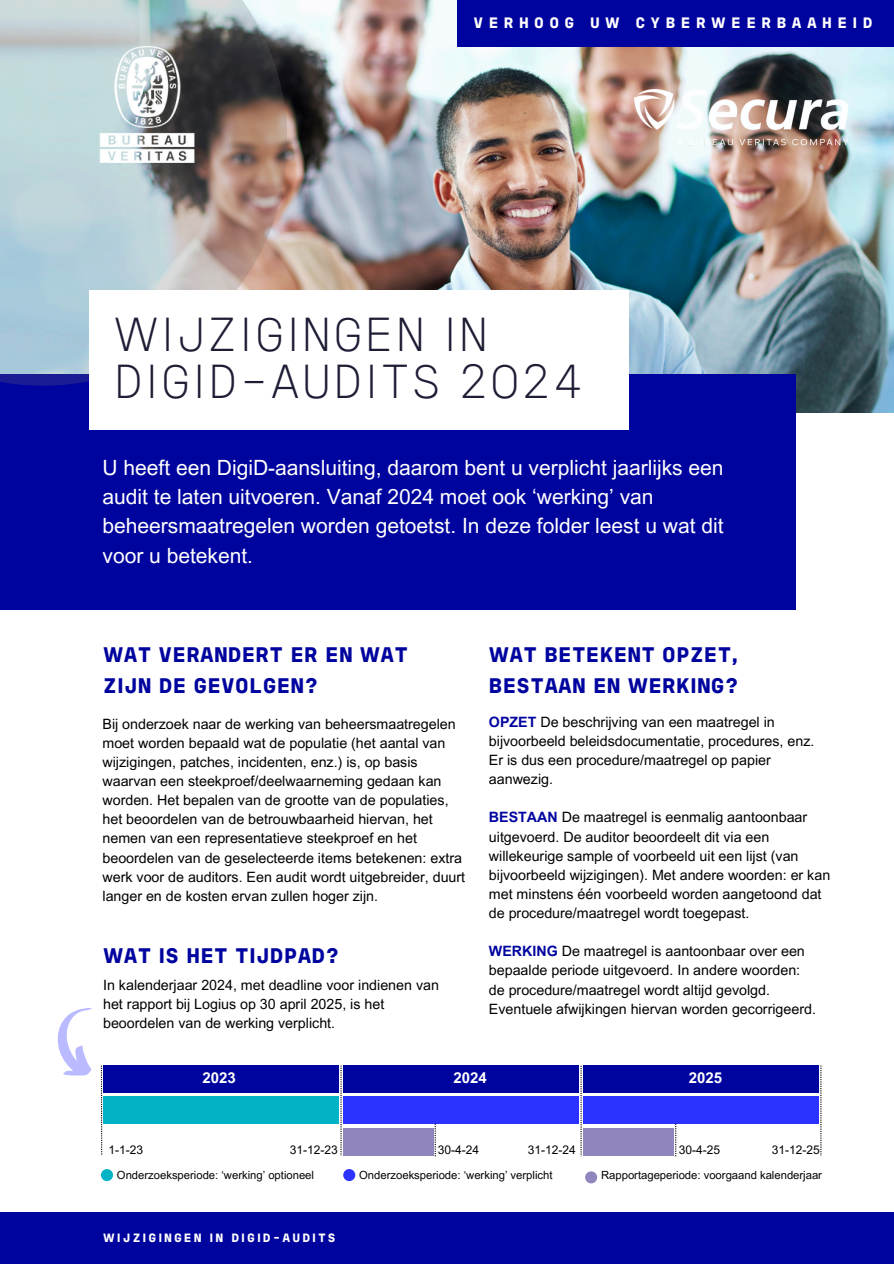
<style>
.page{position:relative;width:894px;height:1264px;background:#fff}
.page>*{position:absolute;margin:0;border:0;box-sizing:border-box;transform-origin:0 0}
.t1{font:100 condensed 47.4px/47.2px "Bureau Veritas";letter-spacing:.01em;color:#1d1d35}
.t2{font:21px/29.2px "Arial MT Pro";color:#fff}
.t3{font:700 expanded 21px/30.3px "Bureau Veritas";letter-spacing:.01em;color:#00049e}
.t4{font:700 expanded 15px "Bureau Veritas";letter-spacing:.36em;color:#fff}
.t5{font:700 15px "Arial MT Pro";color:#fff}
.t6{font:14.25px/19.2px "Arial MT Pro";color:#000}
.t7{font:12px "Arial MT Pro";color:#000}
.t8{font:700 expanded 12px "Bureau Veritas";letter-spacing:.17em;color:#fff}
.t9{font:11.25px "Arial MT Pro";color:#000}
.s1{font-weight:700;color:#00049e}
</style>
<div class="page">
<img style="left:287px;top:0;width:606px;height:412px">
<div style="left:0;top:374px;width:795px;height:235px;background:#00049e"></div>
<div style="left:0;top:1212px;width:893px;height:51px;background:#00049e"></div>
<img style="left:634px;top:89px;width:215px;height:62px">
<div style="left:457px;top:0;width:436px;height:46px;background:#00049e"></div>
<svg style="left:0;top:0;width:287px;height:386px;background:#adb7bc"></svg>
<img style="left:33px;top:16px;width:228px;height:147px">
<div style="left:103px;top:1065px;width:236px;height:27px;background:#00049e"></div>
<div style="left:343px;top:1065px;width:236px;height:27px;background:#00049e"></div>
<div style="left:582px;top:1065px;width:236px;height:27px;background:#00049e"></div>
<div style="left:103px;top:1096px;width:236px;height:28px;background:#01b3c4"></div>
<div style="left:343px;top:1096px;width:236px;height:28px;background:#2c32ff"></div>
<div style="left:583px;top:1096px;width:236px;height:28px;background:#2c32ff"></div>
<div style="left:343px;top:1128px;width:90px;height:27px;background:#9185be"></div>
<div style="left:583px;top:1128px;width:90px;height:27px;background:#9185be"></div>
<svg style="left:57px;top:1008px;width:64px;height:148px"></svg>
<svg style="left:340px;top:1065px;width:1px;height:91px"></svg>
<svg style="left:434px;top:1123px;width:1px;height:33px"></svg>
<svg style="left:580px;top:1065px;width:1px;height:91px"></svg>
<svg style="left:675px;top:1123px;width:1px;height:33px"></svg>
<svg style="left:820px;top:1065px;width:1px;height:91px"></svg>
<svg style="left:101px;top:1168px;width:12px;height:13px"></svg>
<div style="left:343px;top:1168px;width:12px;height:13px;background:#2c32ff;border-radius:50%"></div>
<div style="left:585px;top:1171px;width:12px;height:12px;background:#9185be;border-radius:50%"></div>
<div style="left:89px;top:290px;width:539px;height:139px;background:#fff"></div>
<h6 class="t4" style="left:473px;top:18px;width:400px">VERHOOG UW CYBERWEERBAAHEID</h6>
<h4 class="t1" style="left:113px;top:315px;width:471px">WIJZIGINGEN IN<br>DIGID-AUDITS 2024</h4>
<p class="t2" style="left:102px;top:455px;width:622px">U heeft een DigiD-aansluiting, daarom bent u verplicht jaarlijks een audit te laten uitvoeren. Vanaf 2024 moet ook ‘werking’ van beheersmaatregelen worden getoetst. In deze folder leest u wat dit voor u betekent.</p>
<h6 class="t3" style="left:103px;top:642px;width:306px">WAT VERANDERT ER EN WAT<br>ZIJN DE GEVOLGEN?</h6>
<h2 class="t6" style="left:102px;top:715px;width:364px">Bij onderzoek naar de werking van beheersmaatregelen moet worden bepaald wat de populatie (het aantal van wijzigingen, patches, incidenten, enz.) is, op basis waarvan een steekproef/deelwaarneming gedaan kan worden. Het bepalen van de grootte van de populaties, het beoordelen van de betrouwbaarheid hiervan, het nemen van een representatieve steekproef en het beoordelen van de geselecteerde items betekenen: extra werk voor de auditors. Een audit wordt uitgebreider, duurt langer en de kosten ervan zullen hoger zijn.</h2>
<h6 class="t3" style="left:103px;top:942px;width:237px">WAT IS HET TIJDPAD?</h6>
<h6 class="t6" style="left:103px;top:977px;width:337px">In kalenderjaar 2024, met deadline voor indienen van het rapport bij Logius op 30 april 2025, is het beoordelen van de werking verplicht.</h6>
<h6 class="t3" style="left:489px;top:642px;width:251px">WAT BETEKENT OPZET,<br>BESTAAN EN WERKING?</h6>
<h3 class="t6" style="left:489px;top:714px;width:327px"><span class="s1">OPZET</span> De beschrijving van een maatregel in bijvoorbeeld beleidsdocumentatie, procedures, enz.<br>Er is dus een procedure/maatregel op papier aanwezig.</h3>
<h2 class="t6" style="left:489px;top:809px;width:343px"><span class="s1">BESTAAN</span> De maatregel is eenmalig aantoonbaar uitgevoerd. De auditor beoordeelt dit via een willekeurige sample of voorbeeld uit een lijst (van bijvoorbeeld wijzigingen). Met andere woorden: er kan met minstens één voorbeeld worden aangetoond dat de procedure/maatregel wordt toegepast.</h2>
<h2 class="t6" style="left:489px;top:943px;width:328px"><span class="s1">WERKING</span> De maatregel is aantoonbaar over een bepaalde periode uitgevoerd. In andere woorden: de procedure/maatregel wordt altijd gevolgd.<br>Eventuele afwijkingen hiervan worden gecorrigeerd.</h2>
<p class="t5" style="left:202px;top:1071px;width:35px">2023</p>
<h5 class="t5" style="left:453px;top:1071px;width:35px">2024</h5>
<h5 class="t5" style="left:688px;top:1071px;width:35px">2025</h5>
<h5 class="t7" style="left:108px;top:1145px;width:36px">1-1-23</h5>
<p class="t7" style="left:290px;top:1145px;width:50px">31-12-23</p>
<p class="t7" style="left:438px;top:1145px;width:43px">30-4-24</p>
<p class="t7" style="left:527px;top:1145px;width:50px">31-12-24</p>
<p class="t7" style="left:678px;top:1144px;width:43px">30-4-25</p>
<p class="t7" style="left:771px;top:1144px;width:50px">31-12-25</p>
<p class="t9" style="left:117px;top:1170px;width:198px">Onderzoeksperiode: ‘werking’ optioneel</p>
<p class="t9" style="left:359px;top:1171px;width:195px">Onderzoeksperiode: ‘werking’ verplicht</p>
<p class="t9" style="left:601px;top:1171px;width:222px">Rapportageperiode: voorgaand kalenderjaar</p>
<h1 class="t8" style="left:103px;top:1233px;width:234px">WIJZIGINGEN IN DIGID-AUDITS</h1>
</div>
